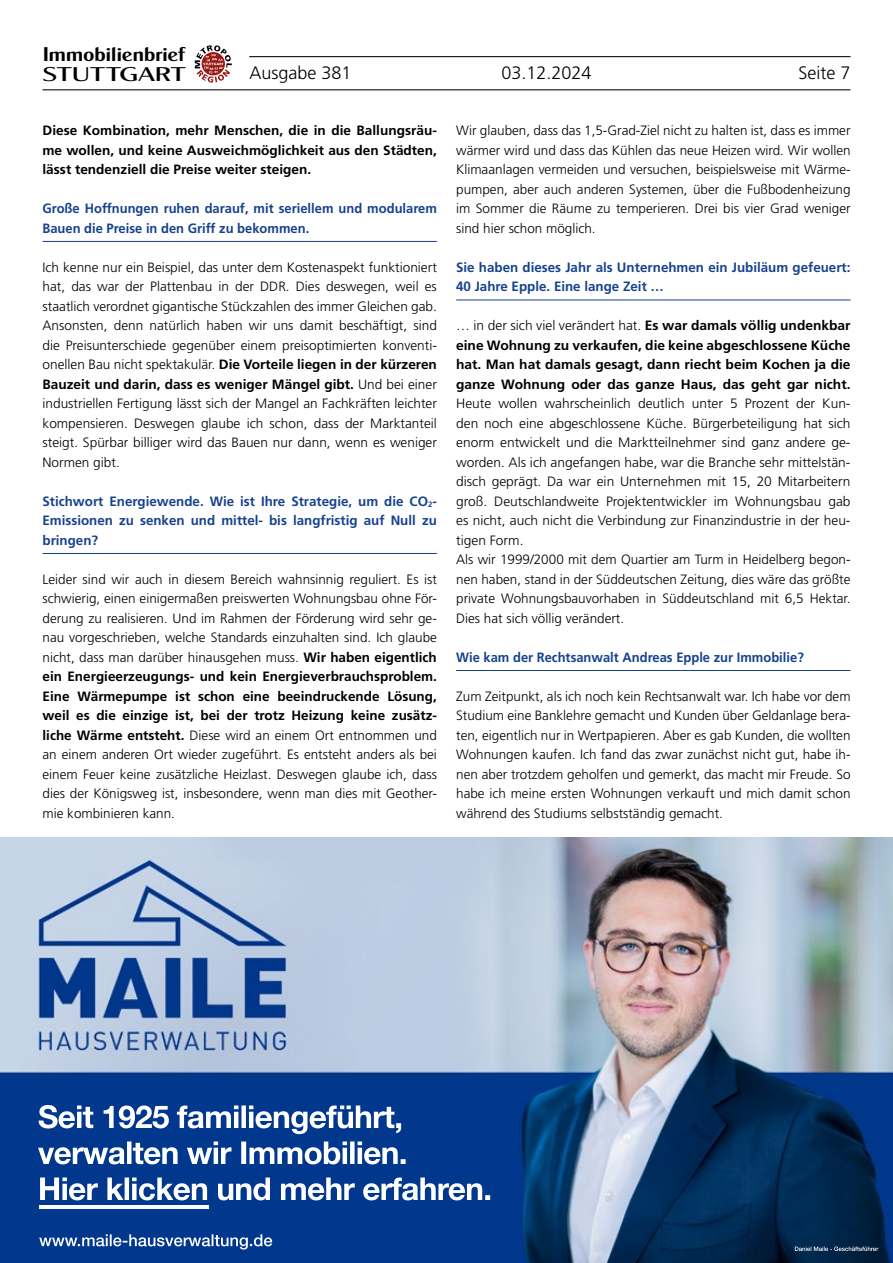
<style>
.page{position:relative;width:893px;height:1263px;background:#fff}
.page>*{position:absolute;margin:0;border:0;box-sizing:border-box;transform-origin:0 0}
.t1{font:19.95px "Cg Globe Gothic Bd";letter-spacing:-.02em;color:#000;scale:1.07 1}
.t2{font:19.95px "Cg Globe Gothic Dm";letter-spacing:-.02em;color:#000;scale:1.44 1}
.t3{font:300 18px "Frutiger";color:#000}
.t4{font:300 13.5px/19.5px "Frutiger";color:#000;text-align:justify}
.t5{font:700 13.5px/19.5px "Frutiger";color:#000;text-align:justify}
.t6{font:700 13.5px/19.5px "Frutiger";color:#17428f}
.t7{font:700 13.5px/19.5px "Frutiger";color:#17428f;scale:.96 1}
.s1{font-weight:700}
.s2{font-weight:300}
</style>
<div class="page">
<hr style="left:456px;top:300px;width:394px;height:1px;background:#17428f">
<hr style="left:456px;top:670px;width:394px;height:1px;background:#17428f">
<hr style="left:43px;top:241px;width:394px;height:1px;background:#17428f">
<hr style="left:43px;top:553px;width:394px;height:1px;background:#17428f">
<hr style="left:43px;top:89px;width:807px;height:1px;background:#000">
<svg style="left:195px;top:45px;width:37px;height:38px"></svg>
<hr style="left:249px;top:56px;width:601px;height:1px;background:#000">
<img style="left:0;top:838px;width:893px;height:425px">
<svg style="left:40px;top:1177px;width:450px;height:23px"></svg>
<svg style="left:38px;top:1141px;width:368px;height:23px"></svg>
<svg style="left:39px;top:1105px;width:362px;height:29px"></svg>
<svg style="left:795px;top:1246px;width:83px;height:5px"></svg>
<svg style="left:39px;top:1234px;width:233px;height:15px;background:#476eac"></svg>
<hr style="left:38px;top:1205px;width:170px;height:3px;background:#fff">
<h1 class="t1" style="left:43px;top:42px;width:135px">Immobilienbrief</h1>
<h1 class="t2" style="left:43px;top:62px;width:101px">STUTTGART</h1>
<h2 class="t3" style="left:249px;top:63px;width:104px">Ausgabe 381</h2>
<h2 class="t3" style="left:501px;top:63px;width:92px">03.12.2024</h2>
<h2 class="t3" style="left:799px;top:63px;width:54px">Seite 7</h2>
<p class="t5" style="left:43px;top:120px;width:396px">Diese Kombination, mehr Menschen, die in die Ballungsräu&shy;me wollen, und keine Ausweichmöglichkeit aus den Städten, lässt tendenziell die Preise weiter steigen.</p>
<p class="t7" style="left:43px;top:198px;width:412px">Große Hoffnungen ruhen darauf, mit seriellem und modularem<br>Bauen die Preise in den Griff zu bekommen.</p>
<p class="t4" style="left:43px;top:257px;width:396px">Ich kenne nur ein Beispiel, das unter dem Kostenaspekt funktioniert hat, das war der Plattenbau in der DDR. Dies deswegen, weil es staatlich verordnet gigantische Stückzahlen des immer Gleichen gab.<br>Ansonsten, denn natürlich haben wir uns damit beschäftigt, sind die Preisunterschiede gegenüber einem preisoptimierten konventi&shy;onellen Bau nicht spektakulär. <span class="s1">Die Vorteile liegen in der kürzeren Bauzeit und darin, dass es weniger Mängel gibt.</span> Und bei einer industriellen Fertigung lässt sich der Mangel an Fachkräften leichter kompensieren. Deswegen glaube ich schon, dass der Marktanteil steigt. Spürbar billiger wird das Bauen nur dann, wenn es weniger Normen gibt.</p>
<p class="t6" style="left:43px;top:491px;width:396px;text-align:justify">Stichwort Energiewende. Wie ist Ihre Strategie, um die CO<sub>2</sub>- Emissionen zu senken und mittel- bis langfristig auf Null zu bringen?</p>
<p class="t4" style="left:43px;top:569px;width:396px">Leider sind wir auch in diesem Bereich wahnsinnig reguliert. Es ist schwierig, einen einigermaßen preiswerten Wohnungsbau ohne För&shy;derung zu realisieren. Und im Rahmen der Förderung wird sehr ge&shy;nau vorgeschrieben, welche Standards einzuhalten sind. Ich glaube nicht, dass man darüber hinausgehen muss. <span class="s1">Wir haben eigentlich ein Energieerzeugungs- und kein Energieverbrauchsproblem.<br>Eine Wärmepumpe ist schon eine beeindruckende Lösung, weil es die einzige ist, bei der trotz Heizung keine zusätz&shy;liche Wärme entsteht.</span> Diese wird an einem Ort entnommen und an einem anderen Ort wieder zugeführt. Es entsteht anders als bei einem Feuer keine zusätzliche Heizlast. Deswegen glaube ich, dass dies der Königsweg ist, insbesondere, wenn man dies mit Geother&shy;mie kombinieren kann.</p>
<p class="t4" style="left:456px;top:121px;width:396px">Wir glauben, dass das 1,5-Grad-Ziel nicht zu halten ist, dass es immer wärmer wird und dass das Kühlen das neue Heizen wird. Wir wollen Klimaanlagen vermeiden und versuchen, beispielsweise mit Wärme&shy;pumpen, aber auch anderen Systemen, über die Fußbodenheizung im Sommer die Räume zu temperieren. Drei bis vier Grad weniger sind hier schon möglich.</p>
<p class="t6" style="left:456px;top:257px;width:396px">Sie haben dieses Jahr als Unternehmen ein Jubiläum gefeuert:<br>40 Jahre Epple. Eine lange Zeit …</p>
<p class="t5" style="left:456px;top:315px;width:396px"><span class="s2">… in der sich viel verändert hat.</span> Es war damals völlig undenkbar eine Wohnung zu verkaufen, die keine abgeschlossene Küche hat. Man hat damals gesagt, dann riecht beim Kochen ja die ganze Wohnung oder das ganze Haus, das geht gar nicht.</p>
<p class="t4" style="left:456px;top:394px;width:396px;text-align:left">Heute wollen wahrscheinlich deutlich unter 5 Prozent der Kun&shy;den noch eine abgeschlossene Küche. Bürgerbeteiligung hat sich enorm entwickelt und die Marktteilnehmer sind ganz andere ge&shy;worden. Als ich angefangen habe, war die Branche sehr mittelstän&shy;disch geprägt. Da war ein Unternehmen mit 15, 20 Mitarbeitern groß. Deutschlandweite Projektentwickler im Wohnungsbau gab es nicht, auch nicht die Verbindung zur Finanzindustrie in der heu&shy;tigen Form.<br>Als wir 1999/2000 mit dem Quartier am Turm in Heidelberg begon&shy;nen haben, stand in der Süddeutschen Zeitung, dies wäre das größte private Wohnungsbauvorhaben in Süddeutschland mit 6,5 Hektar.<br>Dies hat sich völlig verändert.</p>
<p class="t7" style="left:456px;top:647px;width:364px">Wie kam der Rechtsanwalt Andreas Epple zur Immobilie?</p>
<p class="t4" style="left:456px;top:686px;width:396px">Zum Zeitpunkt, als ich noch kein Rechtsanwalt war. Ich habe vor dem Studium eine Banklehre gemacht und Kunden über Geldanlage bera&shy;ten, eigentlich nur in Wertpapieren. Aber es gab Kunden, die wollten Wohnungen kaufen. Ich fand das zwar zunächst nicht gut, habe ih&shy;nen aber trotzdem geholfen und gemerkt, das macht mir Freude. So habe ich meine ersten Wohnungen verkauft und mich damit schon während des Studiums selbstständig gemacht.</p>
</div>
